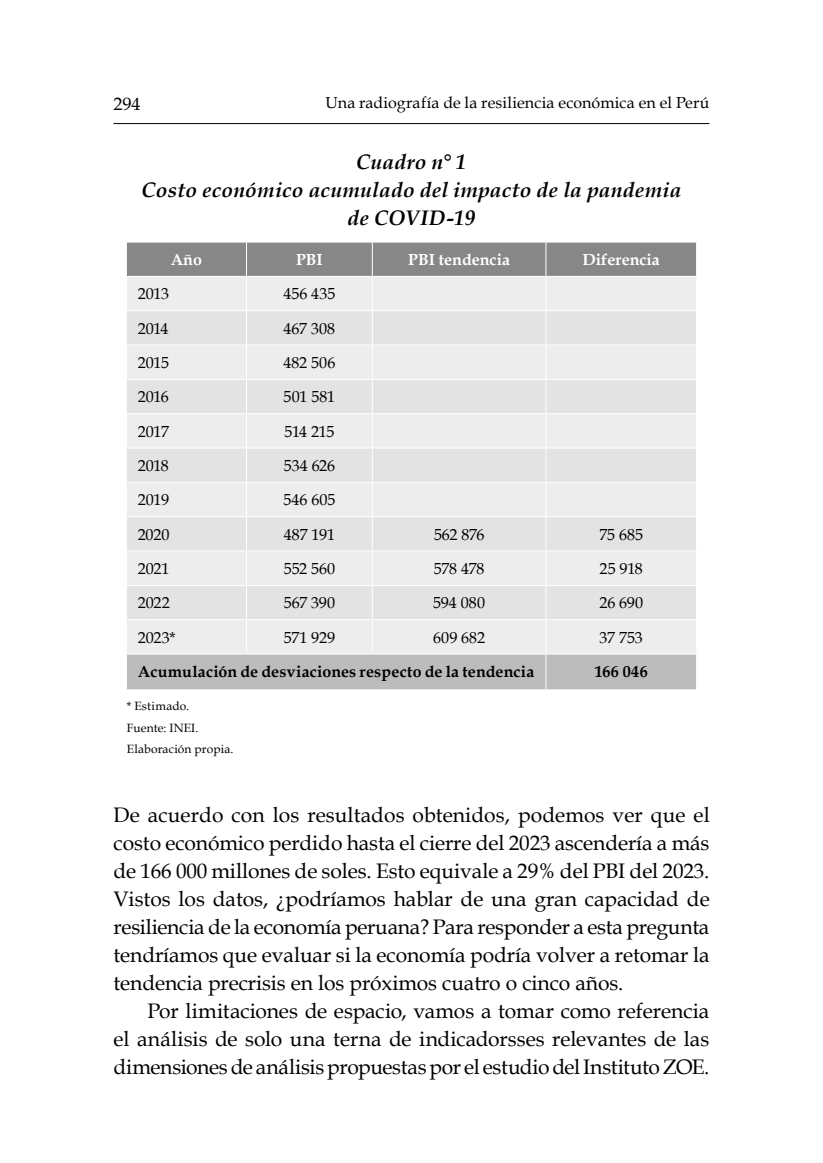
<style>
.page{position:relative;width:823px;height:1163px;background:#fff}
.page>*{position:absolute;margin:0;border:0;box-sizing:border-box;transform-origin:0 0}
.t1{font:21px/28px "Book Antiqua";letter-spacing:-.005em;color:#000;text-align:justify}
.t2{font:italic 700 21px/28px "Book Antiqua";letter-spacing:.01em;color:#000;text-align:center}
.t3{font:18px "Book Antiqua";color:#000}
.t4{font:16px "Book Antiqua";letter-spacing:-.005em;color:#000}
.t5{font:700 16px "Book Antiqua";letter-spacing:.015em;color:#000}
.t6{font:700 16px "Book Antiqua";color:#fff}
.t7{font:12px/21.6px "Book Antiqua";letter-spacing:.01em;color:#000}
</style>
<div class="page">
<hr style="left:113px;top:123px;width:596px;height:1px;background:#000">
<div style="left:127px;top:242px;width:568px;height:34px;background:#878787"></div>
<div style="left:127px;top:277px;width:568px;height:376px;background:#ededed"></div>
<svg style="left:127px;top:311px;width:568px;height:308px;background:#e7e7e7"></svg>
<div style="left:127px;top:654px;width:568px;height:35px;background:#bcbcbc"></div>
<hr style="left:246px;top:242px;width:1px;height:34px;background:#fff">
<hr style="left:371px;top:242px;width:1px;height:34px;background:#fff">
<hr style="left:545px;top:242px;width:1px;height:34px;background:#fff">
<hr style="left:246px;top:277px;width:1px;height:33px;background:#fff">
<hr style="left:371px;top:277px;width:1px;height:33px;background:#fff">
<hr style="left:545px;top:277px;width:1px;height:33px;background:#fff">
<hr style="left:126px;top:310px;width:120px;height:1px;background:#fff">
<hr style="left:246px;top:310px;width:126px;height:1px;background:#fff">
<hr style="left:246px;top:311px;width:1px;height:33px;background:#fff">
<hr style="left:372px;top:310px;width:173px;height:1px;background:#fff">
<hr style="left:371px;top:311px;width:1px;height:33px;background:#fff">
<hr style="left:545px;top:310px;width:151px;height:1px;background:#fff">
<hr style="left:545px;top:311px;width:1px;height:33px;background:#fff">
<hr style="left:126px;top:344px;width:120px;height:1px;background:#fff">
<hr style="left:246px;top:344px;width:126px;height:1px;background:#fff">
<hr style="left:246px;top:345px;width:1px;height:34px;background:#fff">
<hr style="left:372px;top:344px;width:173px;height:1px;background:#fff">
<hr style="left:371px;top:345px;width:1px;height:34px;background:#fff">
<hr style="left:545px;top:344px;width:151px;height:1px;background:#fff">
<hr style="left:545px;top:345px;width:1px;height:34px;background:#fff">
<hr style="left:126px;top:379px;width:120px;height:1px;background:#fff">
<hr style="left:246px;top:379px;width:126px;height:1px;background:#fff">
<hr style="left:246px;top:380px;width:1px;height:33px;background:#fff">
<hr style="left:372px;top:379px;width:173px;height:1px;background:#fff">
<hr style="left:371px;top:380px;width:1px;height:33px;background:#fff">
<hr style="left:545px;top:379px;width:151px;height:1px;background:#fff">
<hr style="left:545px;top:380px;width:1px;height:33px;background:#fff">
<hr style="left:126px;top:413px;width:120px;height:1px;background:#fff">
<hr style="left:246px;top:413px;width:126px;height:1px;background:#fff">
<hr style="left:246px;top:414px;width:1px;height:33px;background:#fff">
<hr style="left:372px;top:413px;width:173px;height:1px;background:#fff">
<hr style="left:371px;top:414px;width:1px;height:33px;background:#fff">
<hr style="left:545px;top:413px;width:151px;height:1px;background:#fff">
<hr style="left:545px;top:414px;width:1px;height:33px;background:#fff">
<hr style="left:126px;top:447px;width:120px;height:1px;background:#fff">
<hr style="left:246px;top:447px;width:126px;height:1px;background:#fff">
<hr style="left:246px;top:448px;width:1px;height:34px;background:#fff">
<hr style="left:372px;top:447px;width:173px;height:1px;background:#fff">
<hr style="left:371px;top:448px;width:1px;height:34px;background:#fff">
<hr style="left:545px;top:447px;width:151px;height:1px;background:#fff">
<hr style="left:545px;top:448px;width:1px;height:34px;background:#fff">
<hr style="left:126px;top:482px;width:120px;height:1px;background:#fff">
<hr style="left:246px;top:482px;width:126px;height:1px;background:#fff">
<hr style="left:246px;top:483px;width:1px;height:33px;background:#fff">
<hr style="left:372px;top:482px;width:173px;height:1px;background:#fff">
<hr style="left:371px;top:483px;width:1px;height:33px;background:#fff">
<hr style="left:545px;top:482px;width:151px;height:1px;background:#fff">
<hr style="left:545px;top:483px;width:1px;height:33px;background:#fff">
<hr style="left:126px;top:516px;width:120px;height:1px;background:#fff">
<hr style="left:246px;top:516px;width:126px;height:1px;background:#fff">
<hr style="left:246px;top:517px;width:1px;height:33px;background:#fff">
<hr style="left:372px;top:516px;width:173px;height:1px;background:#fff">
<hr style="left:371px;top:517px;width:1px;height:33px;background:#fff">
<hr style="left:545px;top:516px;width:151px;height:1px;background:#fff">
<hr style="left:545px;top:517px;width:1px;height:33px;background:#fff">
<hr style="left:126px;top:550px;width:120px;height:1px;background:#fff">
<hr style="left:246px;top:550px;width:126px;height:1px;background:#fff">
<hr style="left:246px;top:551px;width:1px;height:33px;background:#fff">
<hr style="left:372px;top:550px;width:173px;height:1px;background:#fff">
<hr style="left:371px;top:551px;width:1px;height:33px;background:#fff">
<hr style="left:545px;top:550px;width:151px;height:1px;background:#fff">
<hr style="left:545px;top:551px;width:1px;height:33px;background:#fff">
<hr style="left:126px;top:584px;width:120px;height:1px;background:#fff">
<hr style="left:246px;top:584px;width:126px;height:1px;background:#fff">
<hr style="left:246px;top:585px;width:1px;height:34px;background:#fff">
<hr style="left:372px;top:584px;width:173px;height:1px;background:#fff">
<hr style="left:371px;top:585px;width:1px;height:34px;background:#fff">
<hr style="left:545px;top:584px;width:151px;height:1px;background:#fff">
<hr style="left:545px;top:585px;width:1px;height:34px;background:#fff">
<hr style="left:126px;top:619px;width:120px;height:1px;background:#fff">
<hr style="left:246px;top:619px;width:126px;height:1px;background:#fff">
<hr style="left:246px;top:620px;width:1px;height:33px;background:#fff">
<hr style="left:372px;top:619px;width:173px;height:1px;background:#fff">
<hr style="left:371px;top:620px;width:1px;height:33px;background:#fff">
<hr style="left:545px;top:619px;width:151px;height:1px;background:#fff">
<hr style="left:545px;top:620px;width:1px;height:33px;background:#fff">
<hr style="left:545px;top:654px;width:1px;height:35px;background:#fff">
<p class="t3" style="left:113px;top:91px;width:28px">294</p>
<p class="t4" style="left:325px;top:91px;width:385px">Una radiografía de la resiliencia económica en el Perú</p>
<p class="t2" style="left:141px;top:147px;width:541px">Cuadro n° 1<br>Costo económico acumulado del impacto de la pandemia de COVID-19</p>
<p class="t6" style="left:171px;top:249px;width:33px">Año</p>
<p class="t6" style="left:296px;top:249px;width:28px">PBI</p>
<p class="t6" style="left:408px;top:249px;width:103px">PBI tendencia</p>
<p class="t6" style="left:582px;top:249px;width:79px">Diferencia</p>
<p class="t4" style="left:138px;top:283px;width:33px">2013</p>
<p class="t4" style="left:283px;top:283px;width:54px">456 435</p>
<p class="t4" style="left:138px;top:317px;width:32px">2014</p>
<p class="t4" style="left:283px;top:317px;width:53px">467 308</p>
<p class="t4" style="left:138px;top:351px;width:33px">2015</p>
<p class="t4" style="left:283px;top:351px;width:53px">482 506</p>
<p class="t4" style="left:138px;top:386px;width:32px">2016</p>
<p class="t4" style="left:283px;top:386px;width:53px">501 581</p>
<p class="t4" style="left:138px;top:420px;width:33px">2017</p>
<p class="t4" style="left:284px;top:420px;width:51px">514 215</p>
<p class="t4" style="left:138px;top:454px;width:33px">2018</p>
<p class="t4" style="left:283px;top:454px;width:53px">534 626</p>
<p class="t4" style="left:138px;top:488px;width:33px">2019</p>
<p class="t4" style="left:283px;top:488px;width:54px">546 605</p>
<p class="t4" style="left:138px;top:523px;width:33px">2020</p>
<p class="t4" style="left:284px;top:523px;width:53px">487 191</p>
<p class="t4" style="left:434px;top:523px;width:52px">562 876</p>
<p class="t4" style="left:599px;top:523px;width:45px">75 685</p>
<p class="t4" style="left:138px;top:557px;width:33px">2021</p>
<p class="t4" style="left:283px;top:557px;width:53px">552 560</p>
<p class="t4" style="left:433px;top:557px;width:52px">578 478</p>
<p class="t4" style="left:599px;top:557px;width:45px">25 918</p>
<p class="t4" style="left:138px;top:591px;width:34px">2022</p>
<p class="t4" style="left:283px;top:591px;width:53px">567 390</p>
<p class="t4" style="left:433px;top:591px;width:53px">594 080</p>
<p class="t4" style="left:599px;top:591px;width:45px">26 690</p>
<p class="t4" style="left:138px;top:626px;width:39px">2023*</p>
<p class="t4" style="left:283px;top:626px;width:53px">571 929</p>
<p class="t4" style="left:433px;top:626px;width:53px">609 682</p>
<p class="t4" style="left:599px;top:626px;width:45px">37 753</p>
<p class="t5" style="left:138px;top:660px;width:398px">Acumulación de desviaciones respecto de la tendencia</p>
<p class="t5" style="left:594px;top:660px;width:54px">166 046</p>
<p class="t7" style="left:127px;top:694px;width:108px">* Estimado.<br>Fuente: INEI.<br>Elaboración propia.</p>
<p class="t1" style="left:113px;top:800px;width:597px">De acuerdo con los resultados obtenidos, podemos ver que el costo económico perdido hasta el cierre del 2023 ascendería a más de 166 000 millones de soles. Esto equivale a 29% del PBI del 2023.<br>Vistos los datos, ¿podríamos hablar de una gran capacidad de resiliencia de la economía peruana? Para responder a esta pregunta tendríamos que evaluar si la economía podría volver a retomar la tendencia precrisis en los próximos cuatro o cinco años.</p>
<p class="t1" style="left:113px;top:996px;width:597px;text-indent:34px">Por limitaciones de espacio, vamos a tomar como referencia el análisis de solo una terna de indicadorsses relevantes de las dimensiones de análisis propuestas por el estudio del Instituto ZOE.</p>
</div>
